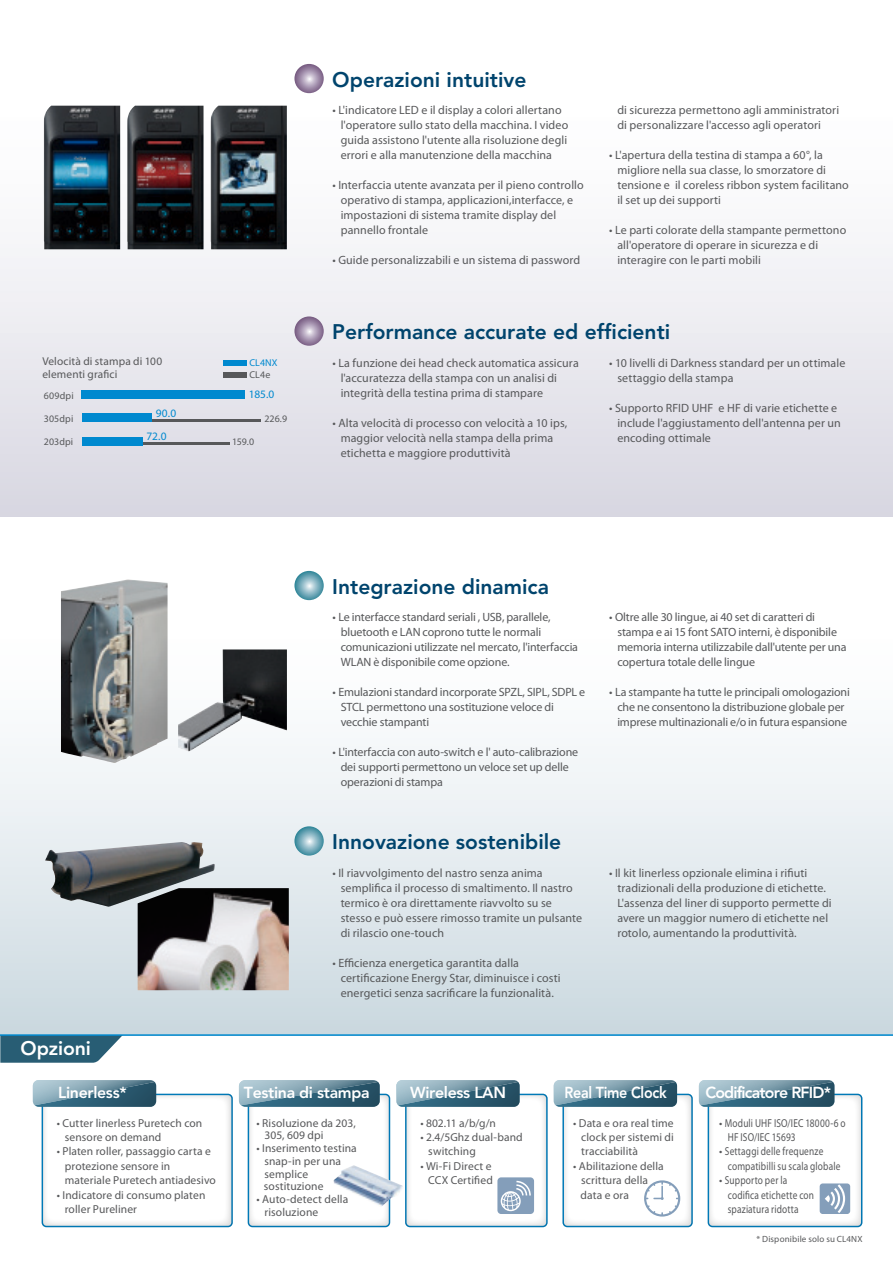
<style>
.page{position:relative;width:893px;height:1263px;background:#fff}
.page>*{position:absolute;margin:0;border:0;box-sizing:border-box;transform-origin:0 0}
.t1{font:800 21px "Avenir";color:#00446d}
.t2{font:800 19.5px "Avenir";letter-spacing:-.005em;color:#fff}
.t3{font:800 15.9px "Avenir";letter-spacing:-.02em;color:#fff}
.t4{font:800 15.9px "Avenir";letter-spacing:-.05em;color:#fff}
.t5{font:800 15.9px "Avenir";letter-spacing:-.02em;color:#fff;scale:.9 1}
.t6{font:12px/15px "Avenir Next";letter-spacing:.005em;color:#57585a}
.t7{font:12px/15px "Avenir Next";letter-spacing:-.015em;color:#57585a}
.t8{font:11.55px/14.4px "Avenir Next";letter-spacing:.01em;color:#57585a}
.t9{font:11.4px/12.8px "Avenir Next";letter-spacing:.01em;color:#57585a}
.t10{font:11.4px "Avenir Next";color:#0089cf}
.t11{font:9.9px "Avenir Next";letter-spacing:.01em;color:#57585a}
.t12{font:9.9px "Avenir Next";letter-spacing:.005em;color:#0089cf}
.t13{font:9px "Avenir Next";letter-spacing:.015em;color:#57585a}
</style>
<div class="page">
<div style="left:0;top:517px;width:893px;height:518px;background:linear-gradient(to bottom,#fff,#ccd8de)"></div>
<div style="left:0;top:0;width:893px;height:517px;background:linear-gradient(to bottom,#fff,#dbdae4)"></div>
<img style="left:44px;top:106px;width:76px;height:143px">
<img style="left:211px;top:106px;width:76px;height:143px">
<img style="left:127px;top:106px;width:77px;height:143px">
<svg style="left:294px;top:64px;width:30px;height:29px"></svg>
<svg style="left:294px;top:316px;width:30px;height:30px"></svg>
<div style="left:82px;top:390px;width:163px;height:9px;background:#0089cf"></div>
<div style="left:223px;top:360px;width:23px;height:6px;background:#0089cf"></div>
<div style="left:223px;top:372px;width:23px;height:5px;background:#57585a"></div>
<hr style="left:82px;top:420px;width:178px;height:2px;background:#57585a">
<div style="left:82px;top:413px;width:70px;height:9px;background:#0089cf"></div>
<hr style="left:82px;top:443px;width:147px;height:2px;background:#57585a">
<div style="left:82px;top:437px;width:60px;height:9px;background:#0089cf"></div>
<img style="left:61px;top:579px;width:107px;height:184px">
<img style="left:178px;top:649px;width:109px;height:102px">
<svg style="left:294px;top:571px;width:30px;height:29px"></svg>
<svg style="left:294px;top:826px;width:30px;height:29px"></svg>
<img style="left:138px;top:888px;width:151px;height:102px">
<img style="left:46px;top:842px;width:135px;height:17px">
<svg style="left:0;top:1036px;width:122px;height:27px;background:#417084"></svg>
<hr style="left:0;top:1034px;width:893px;height:2px;background:#0089cf">
<div style="left:42px;top:1094px;width:191px;height:133px;border:1px solid #050403;border-radius:4px"></div>
<svg style="left:33px;top:1080px;width:123px;height:27px;background:#5d8495"></svg>
<div style="left:248px;top:1094px;width:142px;height:133px;border:1px solid #050403;border-radius:4px"></div>
<img style="left:334px;top:1165px;width:69px;height:42px">
<svg style="left:239px;top:1080px;width:141px;height:27px;background:#5e8596"></svg>
<div style="left:405px;top:1094px;width:143px;height:133px;border:1px solid #050403;border-radius:4px"></div>
<div style="left:497px;top:1177px;width:37px;height:37px;background:#849eba;border-radius:4px"></div>
<svg style="left:501px;top:1181px;width:30px;height:30px"></svg>
<svg style="left:396px;top:1080px;width:124px;height:27px;background:#5d8496"></svg>
<svg style="left:563px;top:1094px;width:129px;height:132px"></svg>
<div style="left:562px;top:1094px;width:131px;height:133px;border:1px solid #050403;border-radius:4px"></div>
<svg style="left:644px;top:1180px;width:36px;height:36px"></svg>
<svg style="left:554px;top:1080px;width:123px;height:27px;background:#5c8395"></svg>
<div style="left:708px;top:1094px;width:154px;height:133px;border:1px solid #050403;border-radius:4px"></div>
<div style="left:820px;top:1183px;width:30px;height:31px;background:#849eba;border-radius:3px"></div>
<svg style="left:825px;top:1184px;width:20px;height:29px"></svg>
<svg style="left:699px;top:1080px;width:135px;height:27px;background:#5d8496"></svg>
<h1 class="t1" style="left:332px;top:67px;width:196px">Operazioni intuitive</h1>
<p class="t6" style="left:341px;top:102px;width:229px;text-indent:-8px">• L'indicatore LED e il display a colori allertano l'operatore sullo stato della macchina. I video guida assistono l'utente alla risoluzione degli errori e alla manutenzione della macchina</p>
<p class="t6" style="left:341px;top:177px;width:245px;text-indent:-8px">• Interfaccia utente avanzata per il pieno controllo operativo di stampa, applicazioni,interfacce, e impostazioni di sistema tramite display del pannello frontale</p>
<p class="t6" style="left:332px;top:252px;width:249px">• Guide personalizzabili e un sistema di password</p>
<p class="t6" style="left:617px;top:102px;width:223px">di sicurezza permettono agli amministratori di personalizzare l'accesso agli operatori</p>
<p class="t6" style="left:617px;top:147px;width:233px;text-indent:-8px">• L'apertura della testina di stampa a 60°, la migliore nella sua classe, lo smorzatore di tensione e il coreless ribbon system facilitano il set up dei supporti</p>
<p class="t6" style="left:617px;top:222px;width:230px;text-indent:-8px">• Le parti colorate della stampante permettono all'operatore di operare in sicurezza e di interagire con le parti mobili</p>
<p class="t9" style="left:42px;top:355px;width:121px">Velocità di stampa di 100 elementi grafici</p>
<p class="t11" style="left:44px;top:413px;width:31px">305dpi</p>
<p class="t11" style="left:44px;top:390px;width:31px">609dpi</p>
<p class="t10" style="left:156px;top:406px;width:22px">90.0</p>
<p class="t12" style="left:249px;top:357px;width:30px">CL4NX</p>
<p class="t11" style="left:249px;top:368px;width:22px">CL4e</p>
<p class="t10" style="left:249px;top:388px;width:27px">185.0</p>
<p class="t11" style="left:264px;top:413px;width:24px">226.9</p>
<p class="t10" style="left:146px;top:430px;width:22px">72.0</p>
<p class="t11" style="left:44px;top:436px;width:31px">203dpi</p>
<p class="t11" style="left:232px;top:436px;width:23px">159.0</p>
<h1 class="t1" style="left:332px;top:320px;width:339px">Performance accurate ed efficienti</h1>
<p class="t6" style="left:341px;top:355px;width:240px;text-indent:-8px">• La funzione dei head check automatica assicura l'accuratezza della stampa con un analisi di integrità della testina prima di stampare</p>
<p class="t6" style="left:341px;top:415px;width:228px;text-indent:-8px">• Alta velocità di processo con velocità a 10 ips, maggior velocità nella stampa della prima etichetta e maggiore produttività</p>
<p class="t6" style="left:617px;top:355px;width:230px;text-indent:-8px">• 10 livelli di Darkness standard per un ottimale settaggio della stampa</p>
<p class="t6" style="left:617px;top:400px;width:225px;text-indent:-8px">• Supporto RFID UHF e HF di varie etichette e include l'aggiustamento dell'antenna per un encoding ottimale</p>
<h1 class="t1" style="left:332px;top:574px;width:218px">Integrazione dinamica</h1>
<p class="t6" style="left:341px;top:609px;width:239px;text-indent:-8px">• Le interfacce standard seriali , USB, parallele, bluetooth e LAN coprono tutte le normali comunicazioni utilizzate nel mercato, l'interfaccia WLAN è disponibile come opzione.</p>
<p class="t6" style="left:341px;top:684px;width:246px;text-indent:-8px">• Emulazioni standard incorporate SPZL, SIPL, SDPL e<br>STCL permettono una sostituzione veloce di vecchie stampanti</p>
<p class="t6" style="left:341px;top:744px;width:239px;text-indent:-8px">• L'interfaccia con auto-switch e l' auto-calibrazione dei supporti permettono un veloce set up delle operazioni di stampa</p>
<h1 class="t1" style="left:332px;top:829px;width:231px">Innovazione sostenibile</h1>
<p class="t6" style="left:341px;top:865px;width:243px;text-indent:-8px">• Il riavvolgimento del nastro senza anima semplifica il processo di smaltimento. Il nastro termico è ora direttamente riavvolto su se stesso e può essere rimosso tramite un pulsante di rilascio one-touch</p>
<p class="t6" style="left:341px;top:955px;width:222px;text-indent:-8px">• Efficienza energetica garantita dalla certificazione Energy Star, diminuisce i costi energetici senza sacrificare la funzionalità.</p>
<p class="t7" style="left:617px;top:609px;width:231px;text-indent:-8px">• Oltre alle 30 lingue, ai 40 set di caratteri di stampa e ai 15 font SATO interni, è disponibile memoria interna utilizzabile dall'utente per una copertura totale delle lingue</p>
<p class="t6" style="left:609px;top:684px;width:242px;text-align:center">• La stampante ha tutte le principali omologazioni che ne consentono la distribuzione globale per imprese multinazionali e/o in futura espansione</p>
<p class="t6" style="left:617px;top:865px;width:216px;text-indent:-8px">• Il kit linerless opzionale elimina i rifiuti tradizionali della produzione di etichette.<br>L'assenza del liner di supporto permette di avere un maggior numero di etichette nel rotolo, aumentando la produttività.</p>
<h2 class="t2" style="left:20px;top:1037px;width:72px">Opzioni</h2>
<h3 class="t3" style="left:58px;top:1083px;width:70px">Linerless*</h3>
<p class="t8" style="left:65px;top:1115px;width:139px;text-indent:-8px">• Cutter linerless Puretech con sensore on demand</p>
<p class="t8" style="left:65px;top:1144px;width:153px;text-indent:-8px">• Platen roller, passaggio carta e protezione sensore in materiale Puretech antiadesivo</p>
<p class="t8" style="left:65px;top:1187px;width:142px;text-indent:-8px">• Indicatore di consumo platen roller Pureliner</p>
<h3 class="t3" style="left:244px;top:1083px;width:127px">Testina di stampa</h3>
<p class="t8" style="left:264px;top:1116px;width:93px;line-height:12.8px;text-indent:-8px">• Risoluzione da 203,<br>305, 609 dpi</p>
<p class="t8" style="left:264px;top:1141px;width:94px;line-height:12.8px;text-indent:-7px">• Inserimento testina snap-in per una semplice sostituzione</p>
<p class="t8" style="left:264px;top:1192px;width:85px;line-height:12.8px;text-indent:-8px">• Auto-detect della risoluzione</p>
<h3 class="t3" style="left:410px;top:1083px;width:97px">Wireless LAN</h3>
<h3 class="t5" style="left:564px;top:1083px;width:115px">Real Time Clock</h3>
<p class="t8" style="left:581px;top:1115px;width:94px;text-align:justify;text-indent:-8px">• Data e ora real time clock per sistemi di tracciabilità</p>
<p class="t8" style="left:581px;top:1158px;width:85px;text-indent:-7px">• Abilitazione della scrittura della data e ora</p>
<p class="t8" style="left:420px;top:1115px;width:77px">• 802.11 a/b/g/n</p>
<p class="t8" style="left:428px;top:1130px;width:96px;text-indent:-8px">• 2.4/5Ghz dual-band switching</p>
<p class="t8" style="left:420px;top:1158px;width:74px;text-align:right">• Wi-Fi Direct e<br>CCX Certified</p>
<h3 class="t4" style="left:705px;top:1083px;width:127px">Codificatore RFID*</h3>
<p class="t8" style="left:728px;top:1115px;width:119px;text-indent:-9px">• Moduli UHF ISO/IEC 18000-6 o<br>HF ISO/IEC 15693</p>
<p class="t8" style="left:728px;top:1144px;width:114px;text-indent:-9px">• Settaggi delle frequenze compatibilli su scala globale</p>
<p class="t8" style="left:728px;top:1173px;width:88px;text-indent:-9px">• Supporto per la codifica etichette con spaziatura ridotta</p>
<p class="t13" style="left:757px;top:1233px;width:107px">* Disponibile solo su CL4NX</p>
</div>
